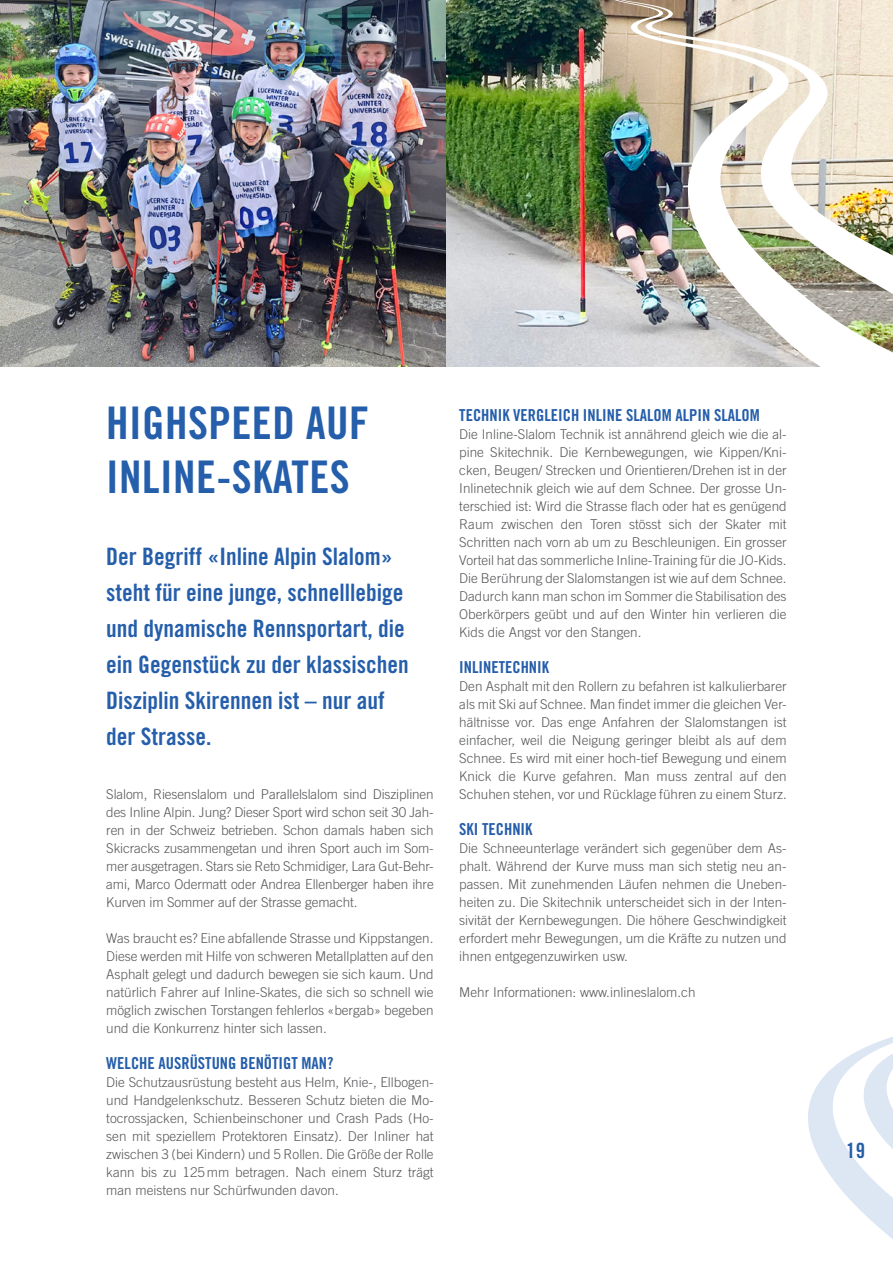
<style>
.page{position:relative;width:893px;height:1263px;background:#fff}
.page>*{position:absolute;margin:0;border:0;box-sizing:border-box;transform-origin:0 0}
.t1{font:45px/54px "Trade Gothic LT Std Bd Cn 20";letter-spacing:.01em;color:#255eaa}
.t2{font:24px/36px "Trade Gothic LT Std Bd Cn 20";color:#255eaa}
.t3{font:21px "Trade Gothic LT Std Bd Cn 20";color:#255eaa}
.t4{font:16.5px "Trade Gothic LT Std Bd Cn 20";color:#255eaa}
.t5{font:300 13.5px/18px "Trade Gothic LT Std";color:#57585a;text-align:justify}
</style>
<div class="page">
<img style="left:0;top:0;width:609px;height:367px">
<svg style="left:808px;top:1037px;width:85px;height:202px"></svg>
<img style="left:609px;top:0;width:284px;height:367px">
<h1 class="t1" style="left:106px;top:395px;width:264px">HIGHSPEED AUF<br>INLINE-SKATES</h1>
<h2 class="t2" style="left:106px;top:538px;width:304px">Der Begriff «Inline Alpin Slalom» steht für eine junge, schnelllebige und dynamische Rennsportart, die ein Gegenstück zu der klassischen<br>Disziplin Skirennen ist – nur auf der Strasse.</h2>
<p class="t5" style="left:106px;top:785px;width:329px">Slalom, Riesenslalom und Parallelslalom sind Disziplinen des Inline Alpin. Jung? Dieser Sport wird schon seit 30 Jah&shy;ren in der Schweiz betrieben. Schon damals haben sich Skicracks zusammengetan und ihren Sport auch im Som&shy;mer ausgetragen. Stars sie Reto Schmidiger, Lara Gut-Behr&shy;ami, Marco Odermatt oder Andrea Ellenberger haben ihre Kurven im Sommer auf der Strasse gemacht.</p>
<p class="t5" style="left:106px;top:929px;width:329px">Was braucht es? Eine abfallende Strasse und Kippstangen.<br>Diese werden mit Hilfe von schweren Metallplatten auf den Asphalt gelegt und dadurch bewegen sie sich kaum. Und natürlich Fahrer auf Inline-Skates, die sich so schnell wie möglich zwischen Torstangen fehlerlos «bergab» begeben und die Konkurrenz hinter sich lassen.</p>
<p class="t4" style="left:106px;top:1053px;width:229px">WELCHE AUSRÜSTUNG BENÖTIGT MAN?</p>
<p class="t5" style="left:106px;top:1073px;width:329px">Die Schutzausrüstung besteht aus Helm, Knie-, Ellbogen&shy;und Handgelenkschutz. Besseren Schutz bieten die Mo&shy;tocrossjacken, Schienbeinschoner und Crash Pads (Ho&shy;sen mit speziellem Protektoren Einsatz). Der Inliner hat zwischen 3 (bei Kindern) und 5 Rollen. Die Größe der Rolle kann bis zu 125mm betragen. Nach einem Sturz trägt man meistens nur Schürfwunden davon.</p>
<p class="t4" style="left:459px;top:405px;width:302px">TECHNIK VERGLEICH INLINE SLALOM ALPIN SLALOM</p>
<p class="t5" style="left:459px;top:425px;width:329px">Die Inline-Slalom Technik ist annährend gleich wie die al&shy;pine Skitechnik. Die Kernbewegungen, wie Kippen/Kni&shy;cken, Beugen/ Strecken und Orientieren/Drehen ist in der Inlinetechnik gleich wie auf dem Schnee. Der grosse Un&shy;terschied ist: Wird die Strasse flach oder hat es genügend Raum zwischen den Toren stösst sich der Skater mit Schritten nach vorn ab um zu Beschleunigen. Ein grosser Vorteil hat das sommerliche Inline-Training für die JO-Kids.<br>Die Berührung der Slalomstangen ist wie auf dem Schnee.<br>Dadurch kann man schon im Sommer die Stabilisation des Oberkörpers geübt und auf den Winter hin verlieren die Kids die Angst vor den Stangen.</p>
<p class="t4" style="left:459px;top:657px;width:91px">INLINETECHNIK</p>
<p class="t5" style="left:459px;top:677px;width:329px">Den Asphalt mit den Rollern zu befahren ist kalkulierbarer als mit Ski auf Schnee. Man findet immer die gleichen Ver&shy;hältnisse vor. Das enge Anfahren der Slalomstangen ist einfacher, weil die Neigung geringer bleibt als auf dem Schnee. Es wird mit einer hoch-tief Bewegung und einem Knick die Kurve gefahren. Man muss zentral auf den Schuhen stehen, vor und Rücklage führen zu einem Sturz.</p>
<p class="t4" style="left:459px;top:819px;width:75px">SKI TECHNIK</p>
<p class="t5" style="left:459px;top:839px;width:329px">Die Schneeunterlage verändert sich gegenüber dem As&shy;phalt. Während der Kurve muss man sich stetig neu an&shy;passen. Mit zunehmenden Läufen nehmen die Uneben&shy;heiten zu. Die Skitechnik unterscheidet sich in der Inten&shy;sivität der Kernbewegungen. Die höhere Geschwindigkeit erfordert mehr Bewegungen, um die Kräfte zu nutzen und ihnen entgegenzuwirken usw.</p>
<p class="t5" style="left:459px;top:983px;width:238px">Mehr Informationen: www.inlineslalom.ch</p>
<h3 class="t3" style="left:846px;top:1138px;width:20px">19</h3>
</div>
